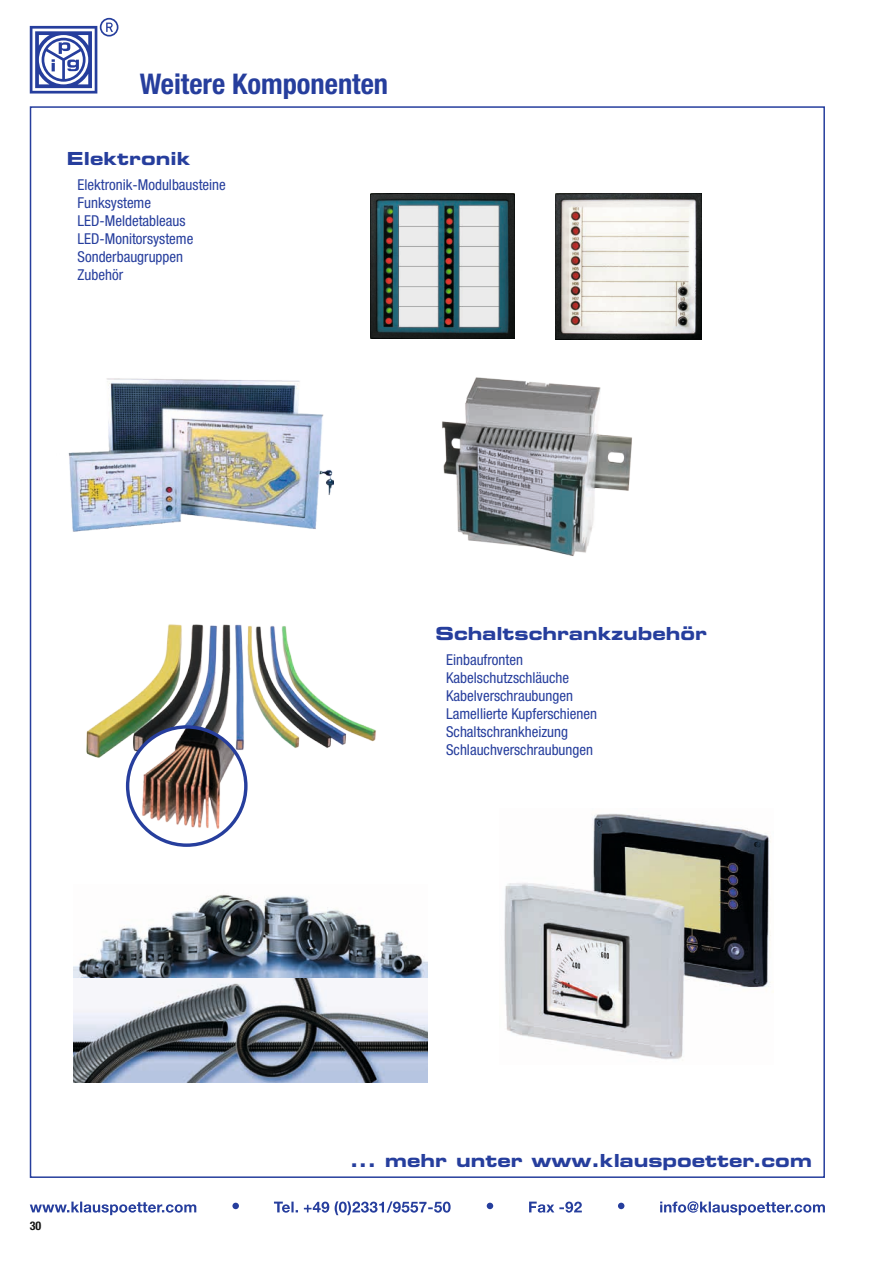
<style>
.page{position:relative;width:893px;height:1263px;background:#fff}
.page>*{position:absolute;margin:0;border:0;box-sizing:border-box;transform-origin:0 0}
.t1{font:700 condensed 28.5px "Helvetica Neue";color:#263e9d}
.t2{font:18px "Eurostile Bold Extended Two";color:#263e9d}
.t3{font:condensed 15px/18px "Helvetica Neue";color:#263e9d}
.t4{font:700 condensed 12px "Helvetica Neue";color:#131413}
</style>
<div class="page">
<svg style="left:30px;top:18px;width:88px;height:76px"></svg>
<svg style="left:30px;top:1201px;width:166px;height:14px"></svg>
<svg style="left:660px;top:1201px;width:165px;height:14px"></svg>
<svg style="left:274px;top:1201px;width:177px;height:14px"></svg>
<svg style="left:529px;top:1201px;width:53px;height:11px"></svg>
<div style="left:232px;top:1203px;width:7px;height:6px;background:#263e9d;border-radius:50%"></div>
<svg style="left:487px;top:1203px;width:6px;height:6px"></svg>
<svg style="left:618px;top:1203px;width:6px;height:6px"></svg>
<img style="left:555px;top:193px;width:146px;height:147px">
<img style="left:370px;top:194px;width:145px;height:145px">
<img style="left:68px;top:378px;width:265px;height:154px">
<img style="left:86px;top:624px;width:290px;height:171px">
<img style="left:128px;top:727px;width:118px;height:118px;border-radius:59px">
<div style="left:126px;top:725px;width:122px;height:122px;border:3px solid #263e9d;border-radius:50%"></div>
<img style="left:442px;top:377px;width:190px;height:179px">
<img style="left:504px;top:813px;width:267px;height:247px">
<img style="left:74px;top:894px;width:353px;height:84px">
<img style="left:74px;top:978px;width:353px;height:105px">
<h1 class="t1" style="left:140px;top:66px;width:250px">Weitere Komponenten</h1>
<p class="t2" style="left:67px;top:146px;width:125px">Elektronik</p>
<p class="t3" style="left:78px;top:176px;width:150px">Elektronik-Modulbausteine<br>Funksysteme<br>LED-Meldetableaus<br>LED-Monitorsysteme<br>Sonderbaugruppen<br>Zubehör</p>
<p class="t2" style="left:435px;top:621px;width:273px">Schaltschrankzubehör</p>
<p class="t3" style="left:446px;top:650px;width:153px">Einbaufronten<br>Kabelschutzschläuche<br>Kabelverschraubungen<br>Lamellierte Kupferschienen<br>Schaltschrankheizung<br>Schlauchverschraubungen</p>
<p class="t4" style="left:30px;top:1218px;width:13px">30</p>
<p class="t2" style="left:350px;top:1148px;width:464px">... mehr unter www.klauspoetter.com</p>
</div>
